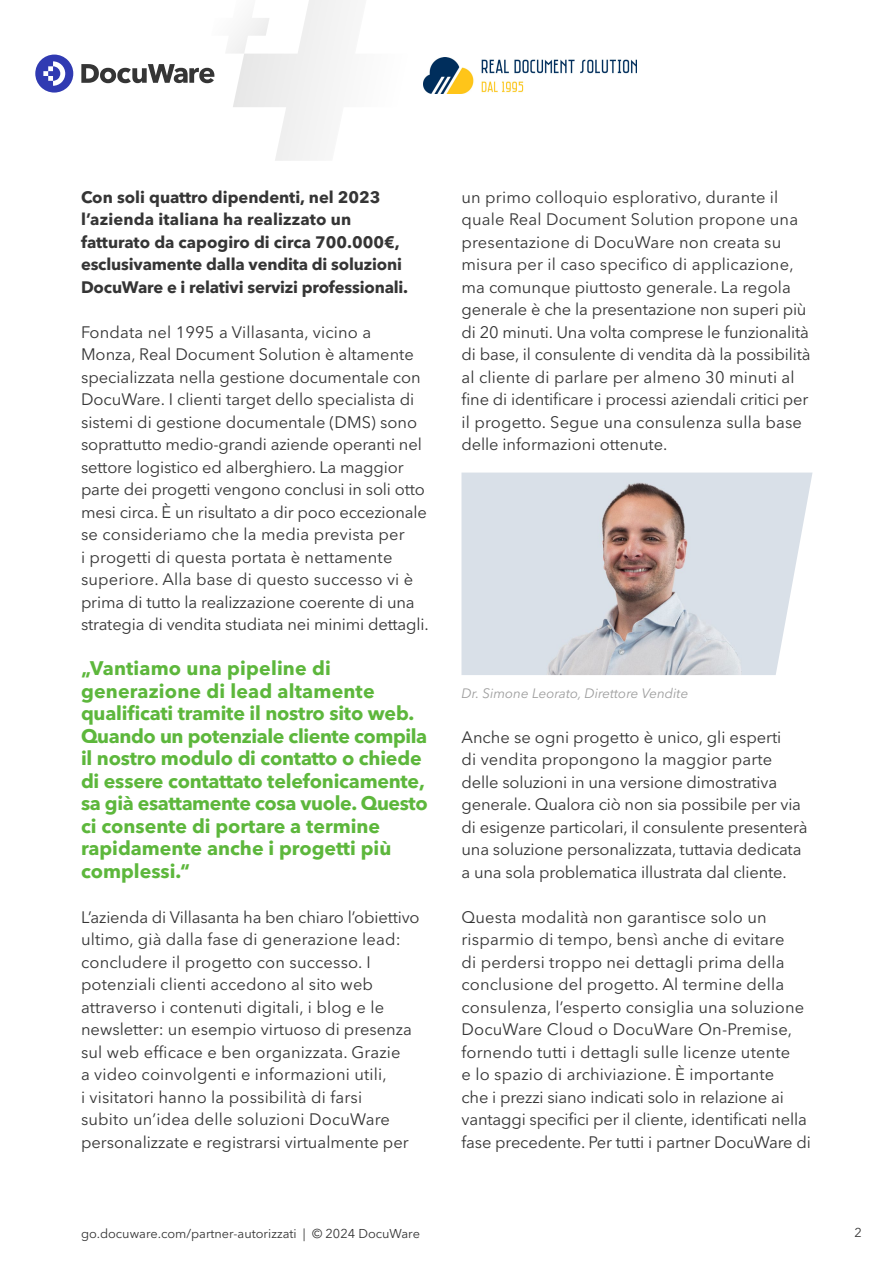
<style>
.page{position:relative;width:893px;height:1263px;background:#fff}
.page>*{position:absolute;margin:0;border:0;box-sizing:border-box;transform-origin:0 0}
.t1{font:700 19.5px/22.5px "Avenir Next LT Pro";letter-spacing:-.01em;color:#5db73c}
.t2{font:16.5px/22.5px "Avenir Next LT Pro";color:#353535}
.t3{font:700 16.5px/22.5px "Avenir Next LT Pro";letter-spacing:-.01em;color:#353535}
.t4{font:italic 13.5px "Avenir Next LT Pro";color:#9e9e9e}
.t5{font:12.75px "Avenir Next LT Pro";color:#353535}
</style>
<div class="page">
<svg style="left:35px;top:55px;width:38px;height:38px"></svg>
<svg style="left:81px;top:0;width:270px;height:161px"></svg>
<img style="left:424px;top:57px;width:213px;height:36px">
<img style="left:461px;top:472px;width:351px;height:203px">
<p class="t3" style="left:81px;top:185px;width:329px">Con soli quattro dipendenti, nel 2023 l’azienda italiana ha realizzato un fatturato da capogiro di circa 700.000€, esclusivamente dalla vendita di soluzioni DocuWare e i relativi servizi professionali.</p>
<p class="t2" style="left:81px;top:321px;width:349px">Fondata nel 1995 a Villasanta, vicino a Monza, Real Document Solution è altamente specializzata nella gestione documentale con DocuWare. I clienti target dello specialista di sistemi di gestione documentale (DMS) sono soprattutto medio-grandi aziende operanti nel settore logistico ed alberghiero. La maggior parte dei progetti vengono conclusi in soli otto mesi circa. È un risultato a dir poco eccezionale se consideriamo che la media prevista per<br>i progetti di questa portata è nettamente superiore. Alla base di questo successo vi è prima di tutto la realizzazione coerente di una strategia di vendita studiata nei minimi dettagli.</p>
<p class="t1" style="left:81px;top:657px;width:348px">„Vantiamo una pipeline di generazione di lead altamente qualificati tramite il nostro sito web.<br>Quando un potenziale cliente compila il nostro modulo di contatto o chiede di essere contattato telefonicamente, sa già esattamente cosa vuole. Questo ci consente di portare a termine rapidamente anche i progetti più complessi.“</p>
<p class="t2" style="left:81px;top:906px;width:340px">L’azienda di Villasanta ha ben chiaro l’obiettivo ultimo, già dalla fase di generazione lead: concludere il progetto con successo. I potenziali clienti accedono al sito web attraverso i contenuti digitali, i blog e le newsletter: un esempio virtuoso di presenza sul web efficace e ben organizzata. Grazie<br>a video coinvolgenti e informazioni utili,<br>i visitatori hanno la possibilità di farsi<br>subito un’idea delle soluzioni DocuWare personalizzate e registrarsi virtualmente per</p>
<p class="t2" style="left:461px;top:186px;width:351px">un primo colloquio esplorativo, durante il quale Real Document Solution propone una presentazione di DocuWare non creata su misura per il caso specifico di applicazione, ma comunque piuttosto generale. La regola generale è che la presentazione non superi più di 20 minuti. Una volta comprese le funzionalità di base, il consulente di vendita dà la possibilità al cliente di parlare per almeno 30 minuti al fine di identificare i processi aziendali critici per il progetto. Segue una consulenza sulla base delle informazioni ottenute.</p>
<p class="t4" style="left:461px;top:685px;width:228px">Dr. Simone Leorato, Direttore Vendite</p>
<p class="t2" style="left:461px;top:726px;width:348px">Anche se ogni progetto è unico, gli esperti<br>di vendita propongono la maggior parte delle soluzioni in una versione dimostrativa generale. Qualora ciò non sia possibile per via di esigenze particolari, il consulente presenterà una soluzione personalizzata, tuttavia dedicata a una sola problematica illustrata dal cliente.</p>
<p class="t2" style="left:461px;top:906px;width:351px">Questa modalità non garantisce solo un risparmio di tempo, bensì anche di evitare<br>di perdersi troppo nei dettagli prima della conclusione del progetto. Al termine della consulenza, l’esperto consiglia una soluzione DocuWare Cloud o DocuWare On-Premise, fornendo tutti i dettagli sulle licenze utente<br>e lo spazio di archiviazione. È importante<br>che i prezzi siano indicati solo in relazione ai vantaggi specifici per il cliente, identificati nella fase precedente. Per tutti i partner DocuWare di</p>
<p class="t5" style="left:81px;top:1226px;width:340px">go.docuware.com/partner-autorizzati | © 2024 DocuWare</p>
<p class="t5" style="left:855px;top:1225px;width:9px">2</p>
</div>
